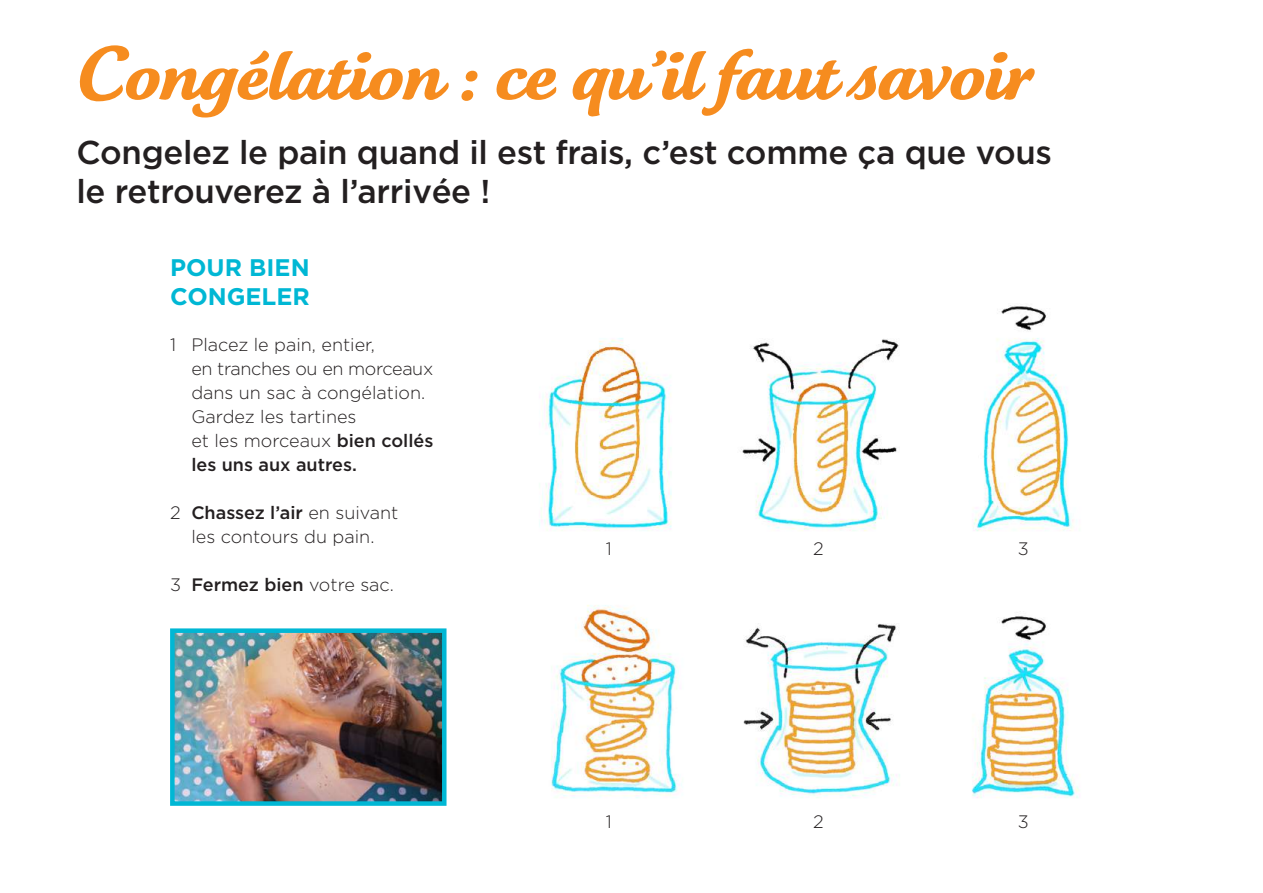
<style>
.page{position:relative;width:1263px;height:893px;background:#fff}
.page>*{position:absolute;margin:0;border:0;box-sizing:border-box;transform-origin:0 0}
.t1{font:700 75px "Bolognese";color:#f68c1f}
.t2{font:500 33px/39.6px "Gotham";letter-spacing:-.01em;color:#231f20}
.t3{font:700 24px/28.8px "Gotham";color:#00b7d4}
.t4{font:300 18px/24px "Gotham";color:#231f20}
.s1{font-weight:500}
</style>
<div class="page">
<img style="left:539px;top:305px;width:538px;height:226px">
<img style="left:551px;top:605px;width:528px;height:193px">
<img style="left:175px;top:633px;width:266px;height:168px">
<div style="left:170px;top:628px;width:276px;height:178px;border:4px solid #00b7d4"></div>
<h1 class="t1" style="left:77px;top:32px;width:957px">Congélation : ce qu’il faut savoir</h1>
<h2 class="t2" style="left:77px;top:131px;width:977px">Congelez le pain quand il est frais, c’est comme ça que vous le retrouverez à l’arrivée !</h2>
<h3 class="t3" style="left:170px;top:253px;width:141px">POUR BIEN<br>CONGELER</h3>
<p class="t4" style="left:191px;top:332px;width:244px;text-indent:-21px">1 Placez le pain, entier,<br>en tranches ou en morceaux dans un sac à congélation.<br>Gardez les tartines<br>et les morceaux <span class="s1">bien collés les uns aux autres.</span></p>
<p class="t4" style="left:170px;top:500px;width:230px;text-align:center">2 <span class="s1">Chassez l’air</span> en suivant les contours du pain.</p>
<p class="t4" style="left:170px;top:572px;width:225px">3 <span class="s1">Fermez bien</span> votre sac.</p>
<p class="t4" style="left:606px;top:536px;width:8px">1</p>
<p class="t4" style="left:606px;top:809px;width:8px">1</p>
<p class="t4" style="left:813px;top:536px;width:12px">2</p>
<p class="t4" style="left:813px;top:809px;width:12px">2</p>
<p class="t4" style="left:1018px;top:536px;width:12px">3</p>
<p class="t4" style="left:1018px;top:809px;width:12px">3</p>
</div>
